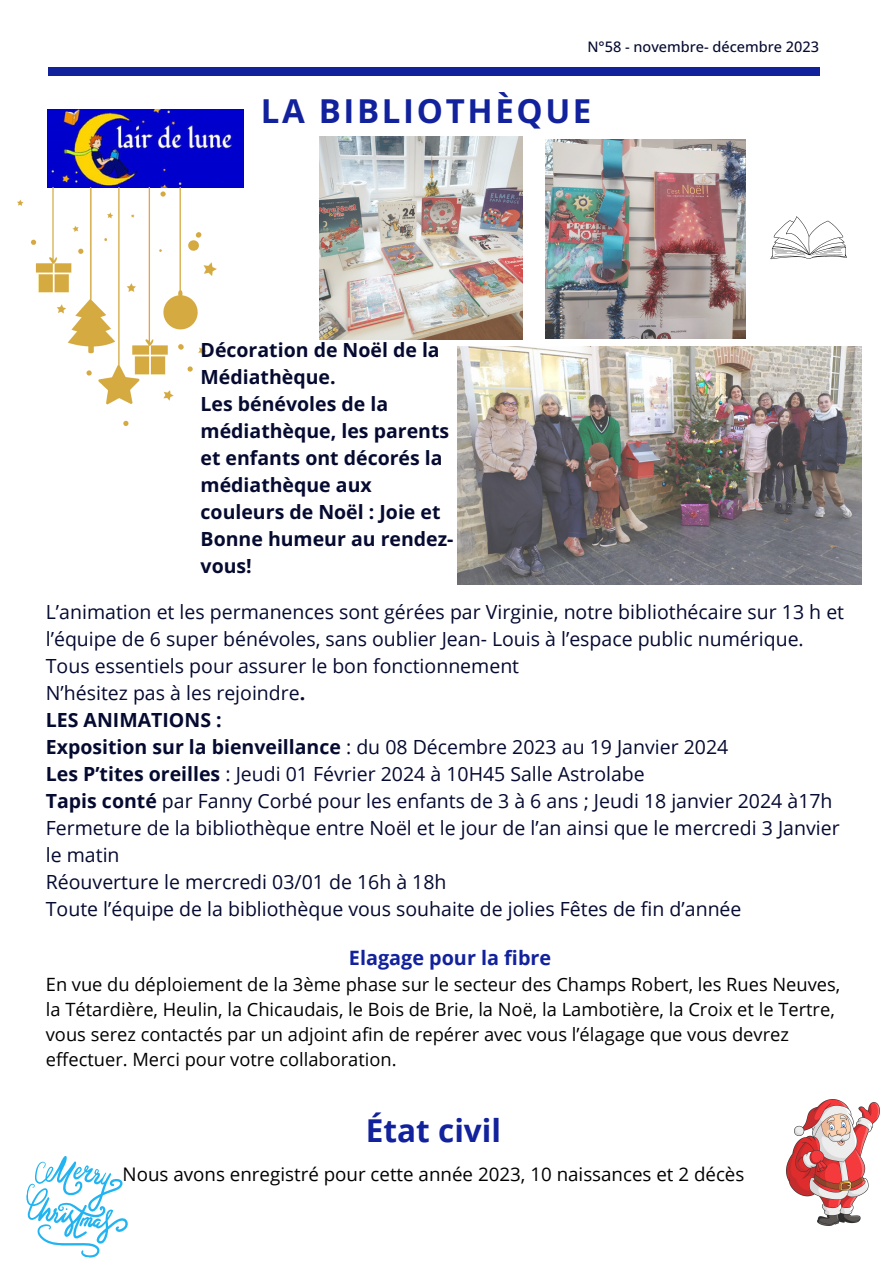
<style>
.page{position:relative;width:893px;height:1264px;background:#fff}
.page>*{position:absolute;margin:0;border:0;box-sizing:border-box;transform-origin:0 0}
.t1{font:700 33px "Open Sans";letter-spacing:.08em;color:#12229d}
.t2{font:700 31.5px "Open Sans";color:#12229d}
.t3{font:700 19.8px "Open Sans";color:#12229d}
.t4{font:19.5px/27px "Open Sans";color:#050a30}
.t5{font:700 19.5px/27px "Open Sans";color:#050a30}
.t6{font:18.75px "Open Sans";color:#000}
.t7{font:18.3px/25.2px "Open Sans";color:#000}
.t8{font:500 14.55px "Open Sans";color:#050a30}
.s1{font-weight:700}
</style>
<div class="page">
<div style="left:48px;top:67px;width:771px;height:8px;background:#12229d"></div>
<img style="left:48px;top:109px;width:196px;height:78px">
<svg style="left:26px;top:1156px;width:102px;height:102px"></svg>
<img style="left:786px;top:1099px;width:93px;height:126px">
<svg style="left:770px;top:216px;width:76px;height:43px"></svg>
<img style="left:17px;top:187px;width:199px;height:238px">
<img style="left:457px;top:347px;width:404px;height:237px">
<img style="left:319px;top:137px;width:203px;height:202px">
<img style="left:546px;top:139px;width:199px;height:199px">
<p class="t8" style="left:587px;top:36px;width:233px">N°58 - novembre- décembre 2023</p>
<p class="t1" style="left:261px;top:88px;width:332px">LA BIBLIOTHÈQUE</p>
<p class="t5" style="left:200px;top:336px;width:241px">Décoration de Noël de la<br>Médiathèque.</p>
<p class="t5" style="left:200px;top:390px;width:254px">Les bénévoles de la médiathèque, les parents et enfants ont décorés la médiathèque aux couleurs de Noël : Joie et<br>Bonne humeur au rendez&shy;vous!</p>
<p class="t4" style="left:46px;top:598px;width:799px">L’animation et les permanences sont gérées par Virginie, notre bibliothécaire sur 13 h et l’équipe de 6 super bénévoles, sans oublier Jean- Louis à l’espace public numérique.<br>Tous essentiels pour assurer le bon fonctionnement</p>
<p class="t4" style="left:46px;top:679px;width:261px">N’hésitez pas à les rejoindre<span class="s1">.</span></p>
<p class="t5" style="left:46px;top:706px;width:177px">LES ANIMATIONS :</p>
<p class="t4" style="left:46px;top:733px;width:684px"><span class="s1">Exposition sur la bienveillance</span> : du 08 Décembre 2023 au 19 Janvier 2024</p>
<p class="t4" style="left:46px;top:760px;width:600px"><span class="s1">Les P’tites oreilles</span> : Jeudi 01 Février 2024 à 10H45 Salle Astrolabe</p>
<p class="t4" style="left:46px;top:787px;width:788px"><span class="s1">Tapis conté</span> par Fanny Corbé pour les enfants de 3 à 6 ans ; Jeudi 18 janvier 2024 à17h</p>
<p class="t4" style="left:46px;top:814px;width:795px">Fermeture de la bibliothèque entre Noël et le jour de l’an ainsi que le mercredi 3 Janvier le matin</p>
<p class="t4" style="left:46px;top:868px;width:402px">Réouverture le mercredi 03/01 de 16h à 18h</p>
<p class="t4" style="left:46px;top:895px;width:697px">Toute l’équipe de la bibliothèque vous souhaite de jolies Fêtes de fin d’année</p>
<p class="t3" style="left:349px;top:943px;width:204px">Elagage pour la fibre</p>
<p class="t7" style="left:46px;top:971px;width:795px">En vue du déploiement de la 3ème phase sur le secteur des Champs Robert, les Rues Neuves, la Tétardière, Heulin, la Chicaudais, le Bois de Brie, la Noë, la Lambotière, la Croix et le Tertre, vous serez contactés par un adjoint afin de repérer avec vous l’élagage que vous devrez effectuer. Merci pour votre collaboration.</p>
<p class="t2" style="left:366px;top:1108px;width:137px">État civil</p>
<p class="t6" style="left:123px;top:1161px;width:623px">Nous avons enregistré pour cette année 2023, 10 naissances et 2 décès</p>
</div>
